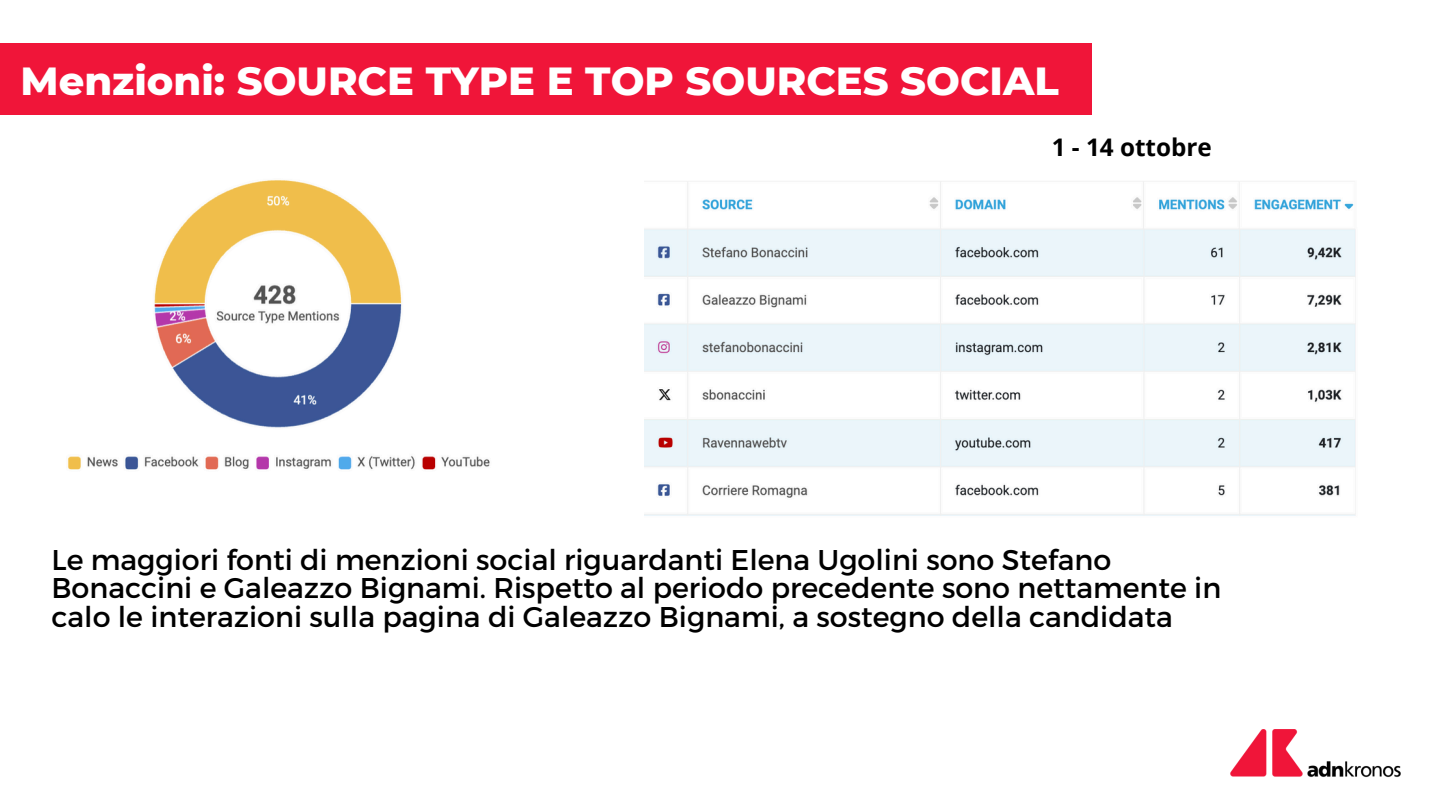
<style>
.page{position:relative;width:1440px;height:810px;background:#fff}
.page>*{position:absolute;margin:0;border:0;box-sizing:border-box;transform-origin:0 0}
.t1{font:800 40px "Montserrat";color:#fff}
.t2{font:28.5px/28.5px "Montserrat";color:#000}
.t3{font:700 24.2px "Open Sans";color:#000}
</style>
<div class="page">
<div style="left:0;top:43px;width:1092px;height:71px;background:#f01539"></div>
<img style="left:1230px;top:729px;width:171px;height:49px">
<img style="left:67px;top:180px;width:423px;height:290px">
<img style="left:645px;top:181px;width:711px;height:335px">
<p class="t1" style="left:21px;top:56px;width:1040px">Menzioni: SOURCE TYPE E TOP SOURCES SOCIAL</p>
<p class="t3" style="left:1052px;top:130px;width:161px">1 - 14 ottobre</p>
<h2 class="t2" style="left:51px;top:544px;width:1171px">Le maggiori fonti di menzioni social riguardanti Elena Ugolini sono Stefano<br>Bonaccini e Galeazzo Bignami. Rispetto al periodo precedente sono nettamente in calo le interazioni sulla pagina di Galeazzo Bignami, a sostegno della candidata</h2>
</div>
